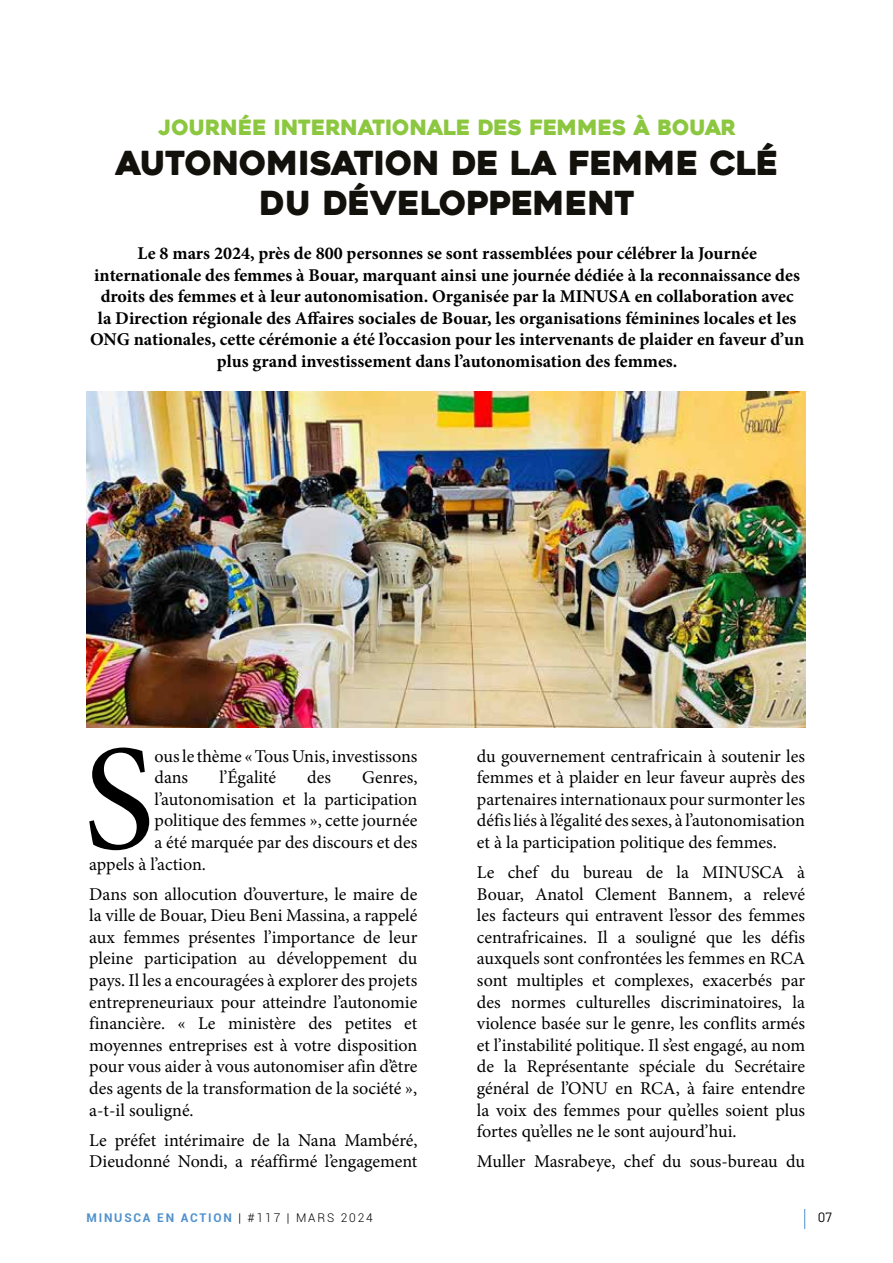
<style>
.page{position:relative;width:893px;height:1263px;background:#fff}
.page>*{position:absolute;margin:0;border:0;box-sizing:border-box;transform-origin:0 0}
.t1{font:150.9px "Mignon";color:#000}
.t2{font:33px/39.6px "Heavitas";color:#12110c;text-align:center}
.t3{font:21px "Heavitas";color:#8cc740}
.t4{font:18px/21.6px "Mignon";color:#000;text-align:justify}
.t5{font:700 18px/21.6px "Minion Pro";color:#000;text-align:center}
.t6{font:13.5px "Barlow";color:#000}
.t7{font:700 12px "Roboto";letter-spacing:.15em;color:#5091cd}
.s1{font-weight:300;color:#000}
</style>
<div class="page">
<svg style="left:804px;top:1209px;width:1px;height:20px"></svg>
<img style="left:86px;top:391px;width:719px;height:336px">
<p class="t3" style="left:159px;top:115px;width:579px">JOURNÉE INTERNATIONALE DES FEMMES À BOUAR</p>
<h2 class="t2" style="left:116px;top:143px;width:664px">AUTONOMISATION DE LA FEMME CLÉ<br>DU DÉVELOPPEMENT</h2>
<p class="t5" style="left:90px;top:242px;width:716px">Le 8 mars 2024, près de 800 personnes se sont rassemblées pour célébrer la Journée internationale des femmes à Bouar, marquant ainsi une journée dédiée à la reconnaissance des droits des femmes et à leur autonomisation. Organisée par la MINUSA en collaboration avec<br>la Direction régionale des Affaires sociales de Bouar, les organisations féminines locales et les ONG nationales, cette cérémonie a été l’occasion pour les intervenants de plaider en faveur d’un plus grand investissement dans l’autonomisation des femmes.</p>
<h1 class="t1" style="left:83px;top:699px;width:73px">S</h1>
<p class="t4" style="left:155px;top:745px;width:264px">ous le thème « Tous Unis, investissons dans</p>
<p class="t4" style="left:219px;top:767px;width:58px">l’Égalité</p>
<p class="t4" style="left:307px;top:767px;width:25px">des</p>
<p class="t4" style="left:362px;top:767px;width:57px">Genres,</p>
<p class="t4" style="left:155px;top:788px;width:264px">l’autonomisation et la participation</p>
<p class="t4" style="left:155px;top:810px;width:264px">politique des femmes », cette journée</p>
<p class="t4" style="left:155px;top:831px;width:264px">a été marquée par des discours et des</p>
<p class="t4" style="left:89px;top:853px;width:118px">appels à l’action.</p>
<p class="t4" style="left:89px;top:883px;width:330px">Dans son allocution d’ouverture, le maire de la ville de Bouar, Dieu Beni Massina, a rappelé aux femmes présentes l’importance de leur pleine participation au développement du pays. Il les a encouragées à explorer des projets entrepreneuriaux pour atteindre l’autonomie financière. « Le ministère des petites et moyennes entreprises est à votre disposition pour vous aider à vous autonomiser afin d’être des agents de la transformation de la société », a-t-il souligné.</p>
<p class="t4" style="left:89px;top:1129px;width:330px">Le préfet intérimaire de la Nana Mambéré,<br>Dieudonné Nondi, a réaffirmé l’engagement</p>
<p class="t4" style="left:477px;top:745px;width:330px">du gouvernement centrafricain à soutenir les femmes et à plaider en leur faveur auprès des partenaires internationaux pour surmonter les défis liés à l’égalité des sexes, à l’autonomisation et à la participation politique des femmes.</p>
<p class="t4" style="left:477px;top:861px;width:330px">Le chef du bureau de la MINUSCA à Bouar, Anatol Clement Bannem, a relevé les facteurs qui entravent l’essor des femmes centrafricaines. Il a souligné que les défis auxquels sont confrontées les femmes en RCA sont multiples et complexes, exacerbés par des normes culturelles discriminatoires, la violence basée sur le genre, les conflits armés et l’instabilité politique. Il s’est engagé, au nom de la Représentante spéciale du Secrétaire général de l’ONU en RCA, à faire entendre la voix des femmes pour qu’elles soient plus fortes qu’elles ne le sont aujourd’hui.</p>
<p class="t4" style="left:477px;top:1151px;width:330px">Muller Masrabeye, chef du sous-bureau du</p>
<p class="t7" style="left:86px;top:1209px;width:288px">MINUSCA EN ACTION <span class="s1">| #117 | MARS 2024</span></p>
<p class="t6" style="left:818px;top:1209px;width:16px">07</p>
</div>
